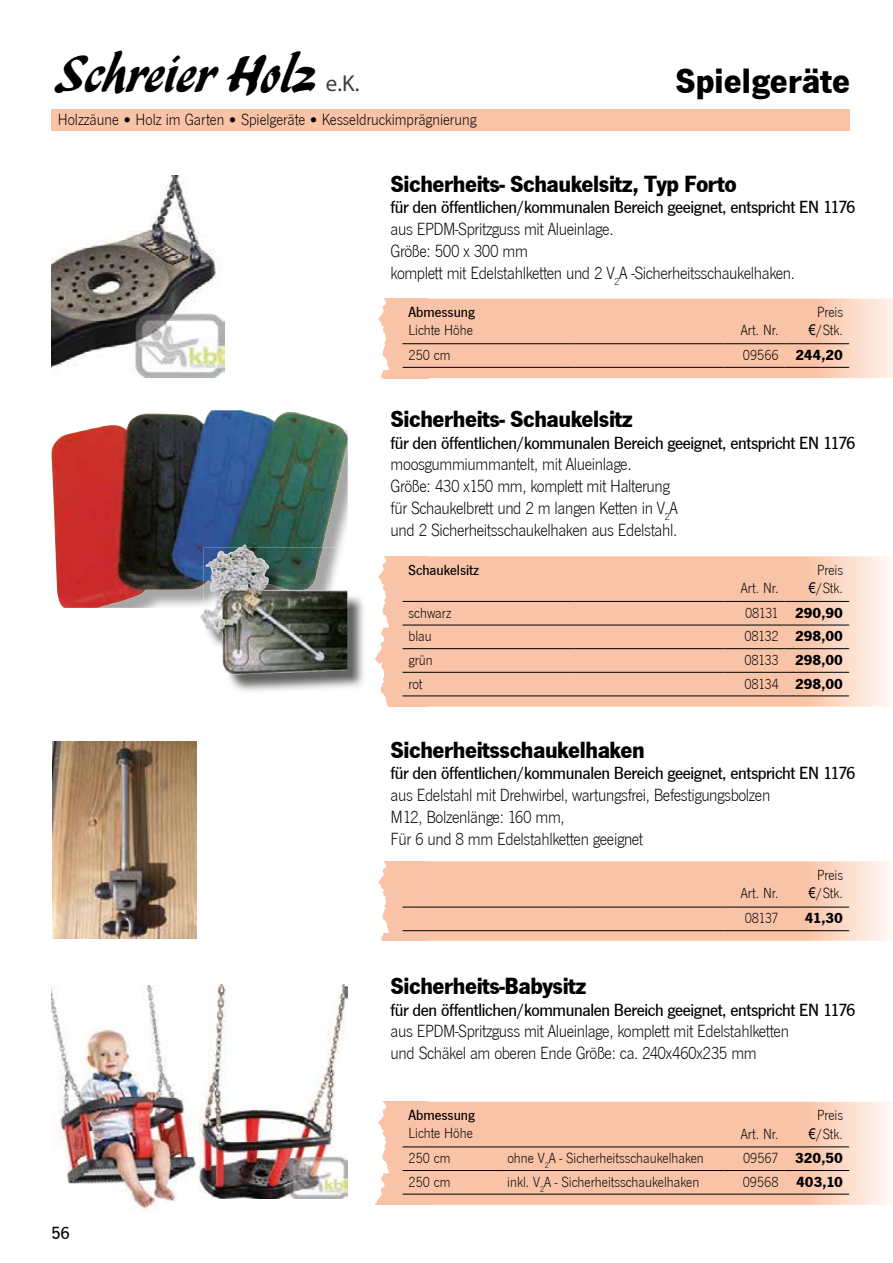
<style>
.page{position:relative;width:893px;height:1263px;background:#fff}
.page>*{position:absolute;margin:0;border:0;box-sizing:border-box;transform-origin:0 0}
.t1{font:700 49.35px "Sayer Esprit BQ";color:#000}
.t2{font:36.3px "News Gothic T Bold";color:#000}
.t3{font:24.3px "News Gothic T Bold";letter-spacing:-.02em;color:#000}
.t4{font:18.15px/21.8px "News Gothic T Light";letter-spacing:-.02em;color:#000}
.t5{font:18.15px "News Gothic T Medium";letter-spacing:-.02em;color:#000}
.t6{font:16.65px "News Gothic T Light";color:#000}
.t7{font:15.15px/18.1px "News Gothic T Light";color:#000;text-align:center}
.t8{font:15.15px "News Gothic T Bold";color:#000}
.t9{font:15.15px "News Gothic T Medium";color:#000}
.s1{font-family:"Frutiger CE";font-size:22.95px;color:#fff}
.s2{font-family:"Frutiger CE";font-size:22.95px;color:#3c3c3b}
.s3{font-family:"Calibri"}
.s4{font-family:"Arial Narrow"}
.s5{font-family:"News Gothic T Light"}
</style>
<div class="page">
<div style="left:51px;top:110px;width:799px;height:21px;background:#f9c3a7"></div>
<img style="left:378px;top:299px;width:49px;height:79px">
<svg style="left:427px;top:299px;width:466px;height:79px;background:#f8c6ab"></svg>
<img style="left:378px;top:861px;width:49px;height:80px">
<svg style="left:427px;top:861px;width:462px;height:80px;background:#f7c6ad"></svg>
<img style="left:375px;top:556px;width:52px;height:151px">
<svg style="left:427px;top:556px;width:462px;height:151px;background:#f7c6ad"></svg>
<img style="left:375px;top:1102px;width:52px;height:103px">
<svg style="left:427px;top:1102px;width:462px;height:103px;background:#f7c6ac"></svg>
<hr style="left:402px;top:343px;width:172px;height:1px;background:#000">
<hr style="left:574px;top:343px;width:151px;height:1px;background:#000">
<hr style="left:725px;top:343px;width:60px;height:1px;background:#000">
<hr style="left:785px;top:343px;width:64px;height:1px;background:#000">
<hr style="left:402px;top:367px;width:172px;height:1px;background:#000">
<hr style="left:574px;top:367px;width:151px;height:1px;background:#000">
<hr style="left:725px;top:367px;width:60px;height:1px;background:#000">
<hr style="left:785px;top:367px;width:64px;height:1px;background:#000">
<hr style="left:402px;top:907px;width:172px;height:1px;background:#000">
<hr style="left:574px;top:907px;width:151px;height:1px;background:#000">
<hr style="left:725px;top:907px;width:60px;height:1px;background:#000">
<hr style="left:785px;top:907px;width:64px;height:1px;background:#000">
<hr style="left:402px;top:930px;width:172px;height:1px;background:#000">
<hr style="left:574px;top:930px;width:151px;height:1px;background:#000">
<hr style="left:725px;top:930px;width:60px;height:1px;background:#000">
<hr style="left:785px;top:930px;width:64px;height:1px;background:#000">
<hr style="left:402px;top:601px;width:172px;height:1px;background:#000">
<hr style="left:574px;top:601px;width:151px;height:1px;background:#000">
<hr style="left:725px;top:601px;width:60px;height:1px;background:#000">
<hr style="left:785px;top:601px;width:64px;height:1px;background:#000">
<hr style="left:402px;top:625px;width:172px;height:1px;background:#000">
<hr style="left:574px;top:625px;width:151px;height:1px;background:#000">
<hr style="left:725px;top:625px;width:60px;height:1px;background:#000">
<hr style="left:785px;top:625px;width:64px;height:1px;background:#000">
<hr style="left:402px;top:648px;width:172px;height:1px;background:#000">
<hr style="left:574px;top:648px;width:151px;height:1px;background:#000">
<hr style="left:725px;top:648px;width:60px;height:1px;background:#000">
<hr style="left:785px;top:648px;width:64px;height:1px;background:#000">
<hr style="left:402px;top:672px;width:172px;height:1px;background:#000">
<hr style="left:574px;top:672px;width:151px;height:1px;background:#000">
<hr style="left:725px;top:672px;width:60px;height:1px;background:#000">
<hr style="left:785px;top:672px;width:64px;height:1px;background:#000">
<hr style="left:402px;top:695px;width:172px;height:1px;background:#000">
<hr style="left:574px;top:695px;width:151px;height:1px;background:#000">
<hr style="left:725px;top:695px;width:60px;height:1px;background:#000">
<hr style="left:785px;top:695px;width:64px;height:1px;background:#000">
<hr style="left:402px;top:1146px;width:99px;height:1px;background:#000">
<hr style="left:501px;top:1146px;width:224px;height:1px;background:#000">
<hr style="left:725px;top:1146px;width:60px;height:1px;background:#000">
<hr style="left:785px;top:1146px;width:64px;height:1px;background:#000">
<hr style="left:402px;top:1170px;width:99px;height:1px;background:#000">
<hr style="left:501px;top:1170px;width:224px;height:1px;background:#000">
<hr style="left:725px;top:1170px;width:60px;height:1px;background:#000">
<hr style="left:785px;top:1170px;width:64px;height:1px;background:#000">
<hr style="left:402px;top:1194px;width:99px;height:1px;background:#000">
<hr style="left:501px;top:1194px;width:224px;height:1px;background:#000">
<hr style="left:725px;top:1194px;width:60px;height:1px;background:#000">
<hr style="left:785px;top:1194px;width:64px;height:1px;background:#000">
<img style="left:51px;top:175px;width:173px;height:202px">
<img style="left:52px;top:741px;width:145px;height:197px">
<img style="left:51px;top:410px;width:297px;height:198px">
<img style="left:51px;top:985px;width:149px;height:226px">
<img style="left:200px;top:984px;width:148px;height:215px">
<img style="left:228px;top:596px;width:135px;height:95px">
<img style="left:201px;top:547px;width:146px;height:128px">
<h1 class="t1" style="left:56px;top:41px;width:305px">Schreier Holz <span class="s1">e.K</span><span class="s2">.</span></h1>
<p class="t6" style="left:58px;top:110px;width:420px">Holzzäune <span class="s3">•</span> Holz im Garten <span class="s3">•</span> Spielgeräte <span class="s3">•</span> Kesseldruckimprägnierung</p>
<h2 class="t2" style="left:676px;top:59px;width:176px">Spielgeräte</h2>
<h3 class="t3" style="left:391px;top:169px;width:348px">Sicherheits- Schaukelsitz, Typ Forto</h3>
<p class="t5" style="left:391px;top:197px;width:466px">für den öffentlichen/kommunalen Bereich geeignet, entspricht EN 1176</p>
<p class="t4" style="left:391px;top:218px;width:406px">aus EPDM-Spritzguss mit Alueinlage.<br>Größe: 500 x 300 mm<br>komplett mit Edelstahlketten und 2 V<sub>2</sub>A -Sicherheitsschaukelhaken.</p>
<p class="t9" style="left:408px;top:303px;width:68px">Abmessung</p>
<p class="t7" style="left:408px;top:321px;width:66px">Lichte Höhe</p>
<p class="t7" style="left:741px;top:321px;width:39px">Art. Nr.</p>
<p class="t7" style="left:809px;top:303px;width:36px">Preis <span class="s4">€</span>/Stk.</p>
<p class="t7" style="left:409px;top:346px;width:44px">250 cm</p>
<p class="t8" style="left:743px;top:346px;width:102px"><span class="s5">09566</span> 244,20</p>
<h3 class="t3" style="left:391px;top:404px;width:244px">Sicherheits- Schaukelsitz</h3>
<p class="t5" style="left:391px;top:432px;width:466px">für den öffentlichen/kommunalen Bereich geeignet, entspricht EN 1176</p>
<p class="t4" style="left:391px;top:453px;width:289px">moosgummiummantelt, mit Alueinlage.<br>Größe: 430 x150 mm, komplett mit Halterung für Schaukelbrett und 2 m langen Ketten in V<sub>2</sub>A und 2 Sicherheitsschaukelhaken aus Edelstahl.</p>
<p class="t9" style="left:408px;top:561px;width:72px">Schaukelsitz</p>
<p class="t7" style="left:741px;top:579px;width:39px">Art. Nr.</p>
<p class="t7" style="left:809px;top:560px;width:36px">Preis <span class="s4">€</span>/Stk.</p>
<p class="t7" style="left:409px;top:603px;width:44px">schwarz</p>
<p class="t8" style="left:745px;top:604px;width:99px"><span class="s5">08131</span> 290,90</p>
<p class="t7" style="left:409px;top:627px;width:25px">blau</p>
<p class="t8" style="left:744px;top:627px;width:100px"><span class="s5">08132</span> 298,00</p>
<p class="t7" style="left:409px;top:651px;width:26px">grün</p>
<p class="t8" style="left:744px;top:651px;width:100px"><span class="s5">08133</span> 298,00</p>
<p class="t7" style="left:409px;top:674px;width:15px">rot</p>
<p class="t8" style="left:744px;top:675px;width:100px"><span class="s5">08134</span> 298,00</p>
<h3 class="t3" style="left:391px;top:735px;width:256px">Sicherheitsschaukelhaken</h3>
<p class="t5" style="left:391px;top:763px;width:466px">für den öffentlichen/kommunalen Bereich geeignet, entspricht EN 1176</p>
<p class="t4" style="left:391px;top:784px;width:381px">aus Edelstahl mit Drehwirbel, wartungsfrei, Befestigungsbolzen<br>M12, Bolzenlänge: 160 mm,<br>Für 6 und 8 mm Edelstahlketten geeignet</p>
<p class="t7" style="left:741px;top:884px;width:39px">Art. Nr.</p>
<p class="t7" style="left:809px;top:865px;width:36px">Preis <span class="s4">€</span>/Stk.</p>
<p class="t7" style="left:745px;top:909px;width:35px">08137</p>
<p class="t8" style="left:805px;top:909px;width:40px">41,30</p>
<h3 class="t3" style="left:391px;top:971px;width:197px">Sicherheits-Babysitz</h3>
<p class="t5" style="left:391px;top:999px;width:466px">für den öffentlichen/kommunalen Bereich geeignet, entspricht EN 1176</p>
<p class="t4" style="left:391px;top:1020px;width:400px">aus EPDM-Spritzguss mit Alueinlage, komplett mit Edelstahlketten und Schäkel am oberen Ende Größe: ca. 240x460x235 mm</p>
<p class="t9" style="left:408px;top:1106px;width:68px">Abmessung</p>
<p class="t7" style="left:408px;top:1124px;width:66px">Lichte Höhe</p>
<p class="t7" style="left:741px;top:1124px;width:39px">Art. Nr.</p>
<p class="t7" style="left:809px;top:1106px;width:36px">Preis <span class="s4">€</span>/Stk.</p>
<p class="t5" style="left:51px;top:1222px;width:20px">56</p>
<p class="t7" style="left:409px;top:1149px;width:44px">250 cm</p>
<p class="t7" style="left:507px;top:1149px;width:198px">ohne V<sub>2</sub>A - Sicherheitsschaukelhaken</p>
<p class="t8" style="left:743px;top:1149px;width:102px"><span class="s5">09567</span> 320,50</p>
<p class="t7" style="left:408px;top:1172px;width:44px">250 cm</p>
<p class="t7" style="left:507px;top:1172px;width:193px">inkl. V<sub>2</sub>A - Sicherheitsschaukelhaken</p>
<p class="t8" style="left:743px;top:1173px;width:102px"><span class="s5">09568</span> 403,10</p>
</div>
